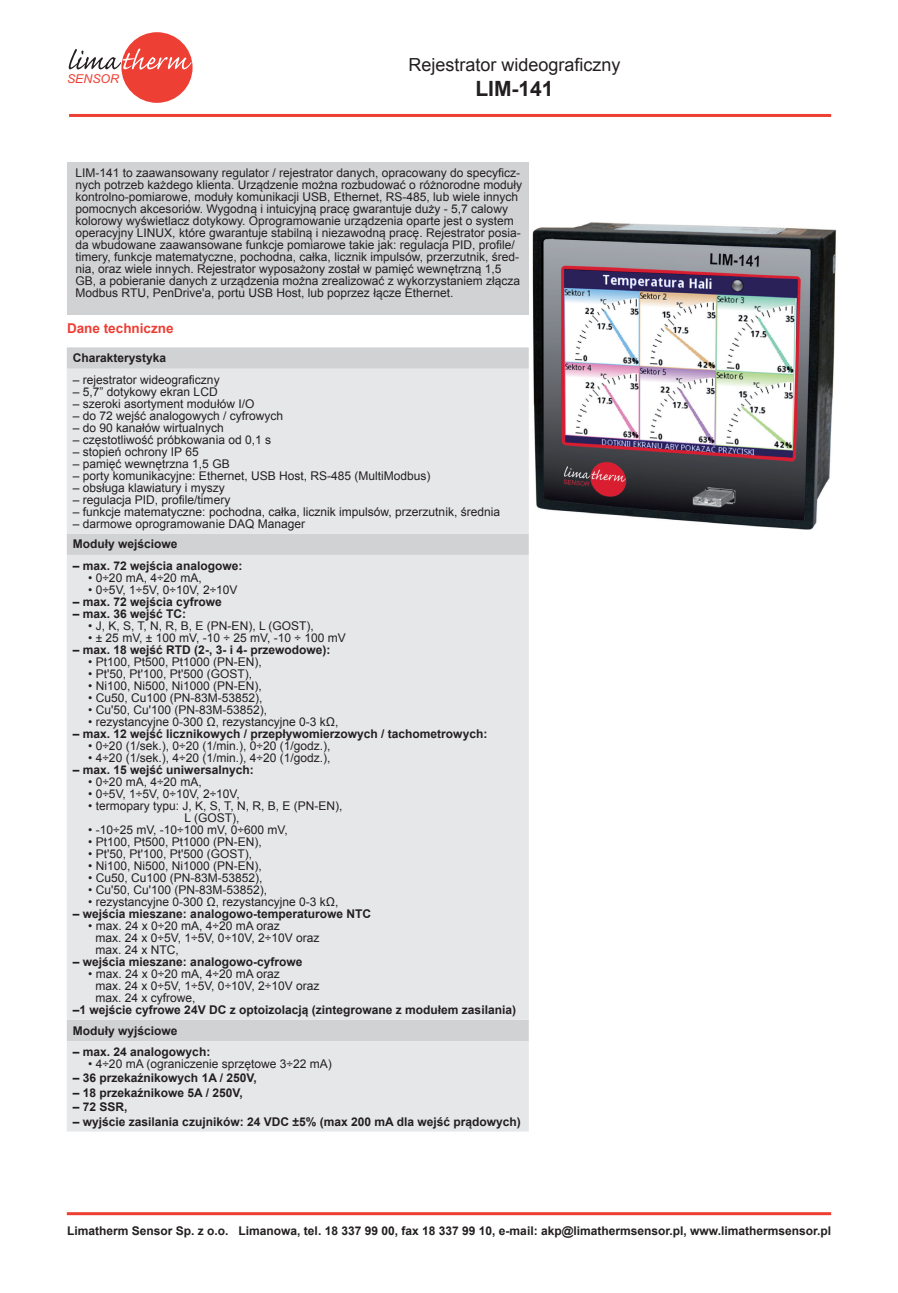
<style>
.page{position:relative;width:898px;height:1293px;background:#fff}
.page>*{position:absolute;margin:0;border:0;box-sizing:border-box;transform-origin:0 0}
.Do_spisu_treści{font:700 21px "Arial";color:#231f20}
.Do_spisu_treści-2{font:18px "Arial";color:#231f20}
.Do_spisu_treści-3{font:700 13.5px "Arial";color:#ee3e34}
.t1{font:italic 12.3px "Arial";color:#ee3f34}
.Do_spisu_treści-4{font:12px/12px "Arial";color:#231f20}
.Do_spisu_treści-5{font:700 12px "Arial";color:#231f20}
</style>
<div class="page">
<hr style="left:67px;top:1212px;width:763px;height:3px;background:#ee3f34">
<div style="left:121px;top:32px;width:71px;height:71px;background:#ee3f34;border-radius:50%"></div>
<svg style="left:69px;top:48px;width:122px;height:22px"></svg>
<hr style="left:69px;top:114px;width:761px;height:3px;background:#ee3f34">
<div style="left:67px;top:162px;width:461px;height:153px;background:#d1d2d4"></div>
<svg style="left:67px;top:347px;width:461px;height:22px;fill:#d1d2d4"></svg>
<div style="left:67px;top:369px;width:461px;height:762px;background:#e6e7e9"></div>
<img style="left:532px;top:222px;width:304px;height:308px">
<p class="t1" style="left:67px;top:71px;width:54px">SENSOR</p>
<p class="Do_spisu_treści-2" style="left:408px;top:53px;width:214px">Rejestrator wideograficzny</p>
<p class="Do_spisu_treści" style="left:475px;top:75px;width:80px">LIM-141</p>
<p class="Do_spisu_treści-4" style="left:75px;top:167px;width:448px">LIM-141 to zaawansowany regulator / rejestrator danych, opracowany do specyficz&shy;nych potrzeb każdego klienta. Urządzenie można rozbudować o różnorodne moduły kontrolno-pomiarowe, moduły komunikacji USB, Ethernet, RS-485, lub wiele innych pomocnych akcesoriów. Wygodną i intuicyjną pracę gwarantuje duży - 5,7 calowy kolorowy wyświetlacz dotykowy. Oprogramowanie urządzenia oparte jest o system operacyjny LINUX, które gwarantuje stabilną i niezawodną pracę. Rejestrator posia&shy;da wbudowane zaawansowane funkcje pomiarowe takie jak: regulacja PID, profile/ timery, funkcje matematyczne, pochodna, całka, licznik impulsów, przerzutnik, śred&shy;nia, oraz wiele innych. Rejestrator wyposażony został w pamięć wewnętrzną 1,5<br>GB, a pobieranie danych z urządzenia można zrealizować z wykorzystaniem złącza Modbus RTU, PenDrive'a, portu USB Host, lub poprzez łącze Ethernet.</p>
<p class="Do_spisu_treści-3" style="left:67px;top:320px;width:108px">Dane techniczne</p>
<p class="Do_spisu_treści-5" style="left:73px;top:350px;width:95px">Charakterystyka</p>
<p class="Do_spisu_treści-4" style="left:73px;top:373px;width:148px">– rejestrator wideograficzny</p>
<p class="Do_spisu_treści-4" style="left:73px;top:385px;width:146px">– 5,7” dotykowy ekran LCD</p>
<p class="Do_spisu_treści-4" style="left:73px;top:397px;width:183px">– szeroki asortyment modułów I/O</p>
<p class="Do_spisu_treści-4" style="left:73px;top:409px;width:212px">– do 72 wejść analogowych / cyfrowych</p>
<p class="Do_spisu_treści-4" style="left:73px;top:421px;width:152px">– do 90 kanałów wirtualnych</p>
<p class="Do_spisu_treści-4" style="left:73px;top:433px;width:200px">– częstotliwość próbkowania od 0,1 s</p>
<p class="Do_spisu_treści-4" style="left:73px;top:445px;width:127px">– stopień ochrony IP 65</p>
<p class="Do_spisu_treści-4" style="left:73px;top:457px;width:158px">– pamięć wewnętrzna 1,5 GB</p>
<p class="Do_spisu_treści-4" style="left:73px;top:469px;width:359px">– porty komunikacyjne: Ethernet, USB Host, RS-485 (MultiModbus)</p>
<p class="Do_spisu_treści-4" style="left:73px;top:481px;width:154px">– obsługa klawiatury i myszy</p>
<p class="Do_spisu_treści-4" style="left:73px;top:493px;width:159px">– regulacja PID, profile/timery</p>
<p class="Do_spisu_treści-4" style="left:73px;top:505px;width:428px">– funkcje matematyczne: pochodna, całka, licznik impulsów, przerzutnik, średnia</p>
<p class="Do_spisu_treści-4" style="left:73px;top:517px;width:234px">– darmowe oprogramowanie DAQ Manager</p>
<p class="Do_spisu_treści-5" style="left:73px;top:536px;width:106px">Moduły wejściowe</p>
<p class="Do_spisu_treści-5" style="left:73px;top:557px;width:171px">– max. 72 wejścia analogowe:</p>
<p class="Do_spisu_treści-4" style="left:88px;top:571px;width:115px">• 0÷20 mA, 4÷20 mA,</p>
<p class="Do_spisu_treści-4" style="left:88px;top:583px;width:151px">• 0÷5V, 1÷5V, 0÷10V, 2÷10V</p>
<p class="Do_spisu_treści-5" style="left:73px;top:593px;width:150px">– max. 72 wejścia cyfrowe</p>
<p class="Do_spisu_treści-5" style="left:73px;top:605px;width:115px">– max. 36 wejść TC:</p>
<p class="Do_spisu_treści-4" style="left:88px;top:619px;width:227px">• J, K, S, T, N, R, B, E (PN-EN), L (GOST),</p>
<p class="Do_spisu_treści-4" style="left:88px;top:631px;width:259px">• ± 25 mV, ± 100 mV, -10 ÷ 25 mV, -10 ÷ 100 mV</p>
<p class="Do_spisu_treści-5" style="left:73px;top:641px;width:259px">– max. 18 wejść RTD (2-, 3- i 4- przewodowe):</p>
<p class="Do_spisu_treści-4" style="left:88px;top:655px;width:175px">• Pt100, Pt500, Pt1000 (PN-EN),</p>
<p class="Do_spisu_treści-4" style="left:88px;top:667px;width:165px">• Pt'50, Pt'100, Pt'500 (GOST),</p>
<p class="Do_spisu_treści-4" style="left:88px;top:679px;width:175px">• Ni100, Ni500, Ni1000 (PN-EN),</p>
<p class="Do_spisu_treści-4" style="left:88px;top:691px;width:176px">• Cu50, Cu100 (PN-83M-53852),</p>
<p class="Do_spisu_treści-4" style="left:88px;top:703px;width:180px">• Cu'50, Cu'100 (PN-83M-53852),</p>
<p class="Do_spisu_treści-4" style="left:88px;top:715px;width:252px">• rezystancyjne 0-300 Ω, rezystancyjne 0-3 kΩ,</p>
<p class="Do_spisu_treści-5" style="left:73px;top:725px;width:416px">– max. 12 wejść licznikowych / przepływomierzowych / tachometrowych:</p>
<p class="Do_spisu_treści-4" style="left:88px;top:739px;width:244px">• 0÷20 (1/sek.), 0÷20 (1/min.), 0÷20 (1/godz.),</p>
<p class="Do_spisu_treści-4" style="left:88px;top:751px;width:244px">• 4÷20 (1/sek.), 4÷20 (1/min.), 4÷20 (1/godz.),</p>
<p class="Do_spisu_treści-5" style="left:73px;top:761px;width:182px">– max. 15 wejść uniwersalnych:</p>
<p class="Do_spisu_treści-4" style="left:88px;top:775px;width:115px">• 0÷20 mA, 4÷20 mA,</p>
<p class="Do_spisu_treści-4" style="left:88px;top:787px;width:153px">• 0÷5V, 1÷5V, 0÷10V, 2÷10V,</p>
<p class="Do_spisu_treści-4" style="left:88px;top:799px;width:256px;text-align:center">• termopary typu: J, K, S, T, N, R, B, E (PN-EN),<br>L (GOST),</p>
<p class="Do_spisu_treści-4" style="left:88px;top:823px;width:201px">• -10÷25 mV, -10÷100 mV, 0÷600 mV,</p>
<p class="Do_spisu_treści-4" style="left:88px;top:835px;width:175px">• Pt100, Pt500, Pt1000 (PN-EN),</p>
<p class="Do_spisu_treści-4" style="left:88px;top:847px;width:165px">• Pt'50, Pt'100, Pt'500 (GOST),</p>
<p class="Do_spisu_treści-4" style="left:88px;top:859px;width:175px">• Ni100, Ni500, Ni1000 (PN-EN),</p>
<p class="Do_spisu_treści-4" style="left:88px;top:871px;width:176px">• Cu50, Cu100 (PN-83M-53852),</p>
<p class="Do_spisu_treści-4" style="left:88px;top:883px;width:180px">• Cu'50, Cu'100 (PN-83M-53852),</p>
<p class="Do_spisu_treści-4" style="left:88px;top:895px;width:252px">• rezystancyjne 0-300 Ω, rezystancyjne 0-3 kΩ,</p>
<p class="Do_spisu_treści-5" style="left:73px;top:905px;width:300px">– wejścia mieszane: analogowo-temperaturowe NTC</p>
<p class="Do_spisu_treści-4" style="left:95px;top:919px;width:225px;text-indent:-7px">• max. 24 x 0÷20 mA, 4÷20 mA oraz<br>max. 24 x 0÷5V, 1÷5V, 0÷10V, 2÷10V oraz max. 24 x NTC,</p>
<p class="Do_spisu_treści-5" style="left:73px;top:953px;width:231px">– wejścia mieszane: analogowo-cyfrowe</p>
<p class="Do_spisu_treści-4" style="left:95px;top:967px;width:225px;text-indent:-7px">• max. 24 x 0÷20 mA, 4÷20 mA oraz<br>max. 24 x 0÷5V, 1÷5V, 0÷10V, 2÷10V oraz max. 24 x cyfrowe,</p>
<p class="Do_spisu_treści-5" style="left:73px;top:1001px;width:444px">–1 wejście cyfrowe 24V DC z optoizolacją (zintegrowane z modułem zasilania)</p>
<p class="Do_spisu_treści-5" style="left:73px;top:1022px;width:106px">Moduły wyjściowe</p>
<p class="Do_spisu_treści-5" style="left:73px;top:1043px;width:139px">– max. 24 analogowych:</p>
<p class="Do_spisu_treści-4" style="left:88px;top:1058px;width:245px">• 4÷20 mA (ograniczenie sprzętowe 3÷22 mA)</p>
<p class="Do_spisu_treści-5" style="left:73px;top:1070px;width:185px">– 36 przekaźnikowych 1A / 250V,</p>
<p class="Do_spisu_treści-5" style="left:73px;top:1084px;width:171px">– 18 przekaźnikowe 5A / 250V,</p>
<p class="Do_spisu_treści-5" style="left:73px;top:1099px;width:56px">– 72 SSR,</p>
<p class="Do_spisu_treści-5" style="left:73px;top:1113px;width:449px">– wyjście zasilania czujników: 24 VDC ±5% (max 200 mA dla wejść prądowych)</p>
<p class="Do_spisu_treści-5" style="left:67px;top:1222px;width:765px">Limatherm Sensor Sp. z o.o. Limanowa, tel. 18 337 99 00, fax 18 337 99 10, e-mail: akp@limathermsensor.pl, www.limathermsensor.pl</p>
</div>
